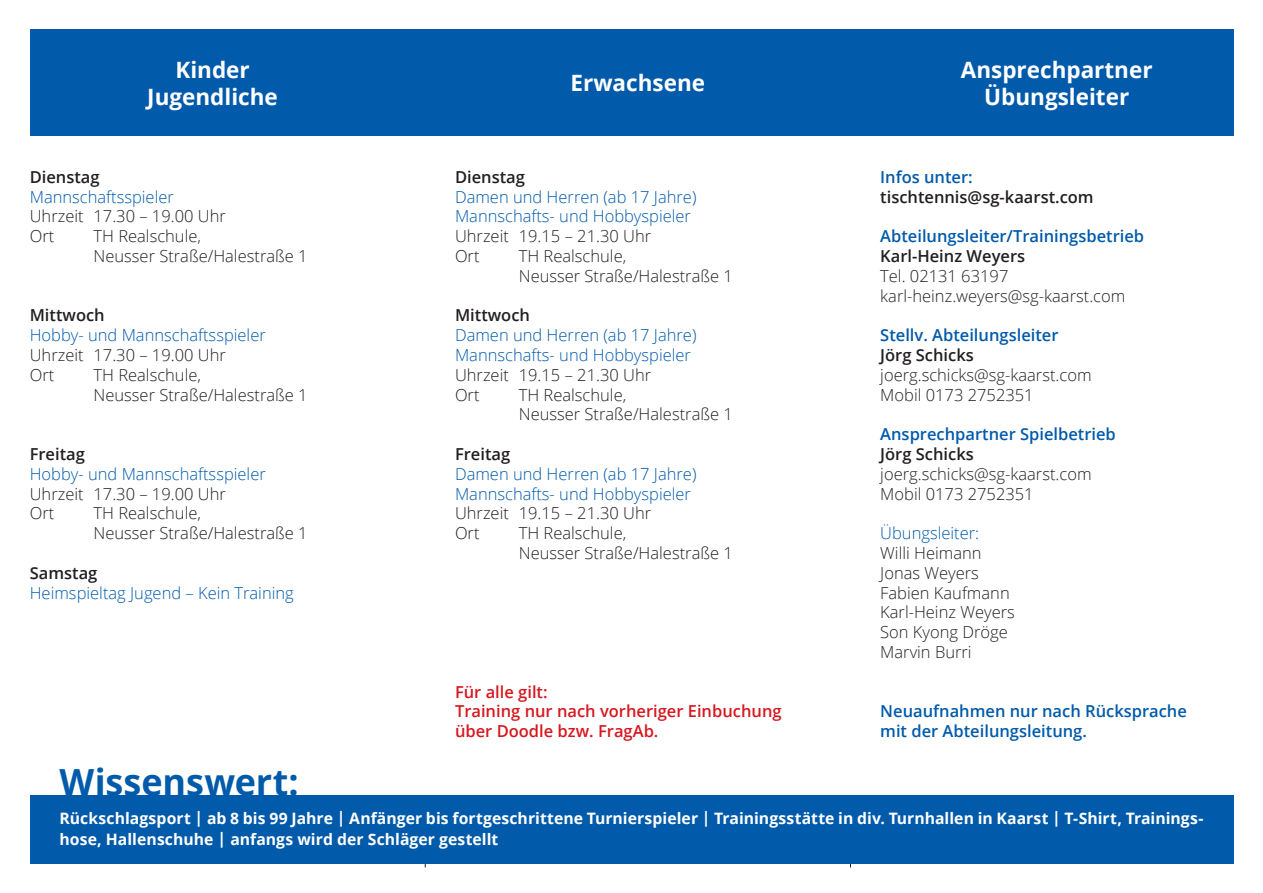
<style>
.page{position:relative;width:1263px;height:893px;background:#fff}
.page>*{position:absolute;margin:0;border:0;box-sizing:border-box;transform-origin:0 0}
.t1{font:700 36px "Open Sans";color:#015aaa}
.t2{font:700 22.5px/27px "Open Sans";color:#fff;text-align:center}
.t3{font:300 16.5px/19.8px "Open Sans";color:#231f20}
.t4{font:300 16.5px/19.8px "Open Sans";color:#015aaa}
.t5{font:600 16.5px/19.8px "Open Sans";color:#015aaa}
.t6{font:600 16.5px "Open Sans";color:#231f20}
.t7{font:600 16.5px/19.8px "Open Sans";color:#d7171f}
.Absatzformat_1{font:700 15.75px/21px "Open Sans";letter-spacing:.005em;color:#fff}
.s1{font-weight:600}
.s2{color:#231f20}
</style>
<div class="page">
<div style="left:30px;top:30px;width:1203px;height:106px;background:#015aaa"></div>
<div style="left:30px;top:795px;width:1203px;height:68px;background:#015aaa"></div>
<p class="t2" style="left:147px;top:56px;width:132px">Kinder<br>Jugendliche</p>
<p class="t6" style="left:30px;top:165px;width:71px">Dienstag</p>
<p class="t4" style="left:30px;top:186px;width:146px">Mannschaftsspieler</p>
<p class="t3" style="left:30px;top:206px;width:198px">Uhrzeit 17.30 – 19.00 Uhr</p>
<p class="t3" style="left:30px;top:226px;width:26px">Ort</p>
<p class="t3" style="left:94px;top:226px;width:215px">TH Realschule,<br>Neusser Straße/Halestraße 1</p>
<p class="t6" style="left:30px;top:304px;width:77px">Mittwoch</p>
<p class="t4" style="left:30px;top:325px;width:238px">Hobby- und Mannschaftsspieler</p>
<p class="t3" style="left:30px;top:345px;width:198px">Uhrzeit 17.30 – 19.00 Uhr<br>Ort</p>
<p class="t3" style="left:94px;top:364px;width:215px">TH Realschule,<br>Neusser Straße/Halestraße 1</p>
<p class="t6" style="left:30px;top:443px;width:57px">Freitag</p>
<p class="t4" style="left:30px;top:463px;width:238px">Hobby- und Mannschaftsspieler</p>
<p class="t3" style="left:30px;top:483px;width:198px">Uhrzeit 17.30 – 19.00 Uhr</p>
<p class="t3" style="left:30px;top:503px;width:26px">Ort</p>
<p class="t3" style="left:94px;top:503px;width:215px">TH Realschule,<br>Neusser Straße/Halestraße 1</p>
<p class="t6" style="left:30px;top:561px;width:69px">Samstag</p>
<p class="t4" style="left:30px;top:582px;width:266px">Heimspieltag Jugend – Kein Training</p>
<p class="t2" style="left:571px;top:69px;width:136px">Erwachsene</p>
<p class="t6" style="left:455px;top:165px;width:71px">Dienstag</p>
<p class="t4" style="left:455px;top:186px;width:243px">Damen und Herren (ab 17 Jahre)<br>Mannschafts- und Hobbyspieler</p>
<p class="t3" style="left:455px;top:226px;width:198px">Uhrzeit 19.15 – 21.30 Uhr</p>
<p class="t3" style="left:455px;top:246px;width:26px">Ort</p>
<p class="t3" style="left:519px;top:246px;width:215px">TH Realschule,<br>Neusser Straße/Halestraße 1</p>
<p class="t6" style="left:455px;top:304px;width:77px">Mittwoch</p>
<p class="t4" style="left:455px;top:325px;width:243px">Damen und Herren (ab 17 Jahre)<br>Mannschafts- und Hobbyspieler</p>
<p class="t3" style="left:455px;top:364px;width:198px">Uhrzeit 19.15 – 21.30 Uhr</p>
<p class="t3" style="left:455px;top:384px;width:26px">Ort</p>
<p class="t3" style="left:519px;top:384px;width:215px">TH Realschule,<br>Neusser Straße/Halestraße 1</p>
<p class="t6" style="left:455px;top:443px;width:57px">Freitag</p>
<p class="t4" style="left:455px;top:463px;width:243px">Damen und Herren (ab 17 Jahre)<br>Mannschafts- und Hobbyspieler</p>
<p class="t3" style="left:455px;top:503px;width:198px">Uhrzeit 19.15 – 21.30 Uhr</p>
<p class="t3" style="left:455px;top:523px;width:26px">Ort</p>
<p class="t3" style="left:519px;top:523px;width:215px">TH Realschule,<br>Neusser Straße/Halestraße 1</p>
<p class="t7" style="left:455px;top:681px;width:328px">Für alle gilt:<br>Training nur nach vorheriger Einbuchung über Doodle bzw. FragAb.</p>
<p class="t2" style="left:961px;top:56px;width:193px">Ansprechpartner</p>
<p class="t2" style="left:984px;top:83px;width:147px">Übungsleiter</p>
<p class="t5" style="left:880px;top:166px;width:94px">Infos unter:</p>
<p class="t6" style="left:880px;top:185px;width:215px">tischtennis@sg-kaarst.com</p>
<p class="t5" style="left:880px;top:226px;width:265px">Abteilungsleiter/Trainingsbetrieb</p>
<p class="t6" style="left:880px;top:245px;width:146px">Karl-Heinz Weyers</p>
<p class="t3" style="left:880px;top:265px;width:130px">Tel. 02131 63197</p>
<p class="t3" style="left:880px;top:285px;width:247px">karl-heinz.weyers@sg-kaarst.com</p>
<p class="t5" style="left:880px;top:325px;width:180px">Stellv. Abteilungsleiter</p>
<p class="t3" style="left:880px;top:345px;width:213px"><span class="s1">Jörg Schicks </span>joerg.schicks@sg-kaarst.com<br>Mobil 0173 2752351</p>
<p class="t5" style="left:880px;top:424px;width:237px">Ansprechpartner Spielbetrieb</p>
<p class="t3" style="left:880px;top:444px;width:213px"><span class="s1">Jörg Schicks </span>joerg.schicks@sg-kaarst.com<br>Mobil 0173 2752351</p>
<p class="t4" style="left:880px;top:523px;width:103px">Übungsleiter:<br><span class="s2">Willi Heimann</span></p>
<p class="t3" style="left:880px;top:562px;width:136px">Jonas Weyers<br>Fabien Kaufmann<br>Karl-Heinz Weyers<br>Son Kyong Dröge<br>Marvin Burri</p>
<p class="t5" style="left:880px;top:701px;width:308px">Neuaufnahmen nur nach Rücksprache mit der Abteilungsleitung.</p>
<p class="t1" style="left:60px;top:757px;width:241px">Wissenswert:</p>
<p class="Absatzformat_1" style="left:60px;top:808px;width:1145px">Rückschlagsport | ab 8 bis 99 Jahre | Anfänger bis fortgeschrittene Turnierspieler | Trainingsstätte in div. Turnhallen in Kaarst | T-Shirt, Trainings&shy;hose, Hallenschuhe | anfangs wird der Schläger gestellt</p>
</div>
